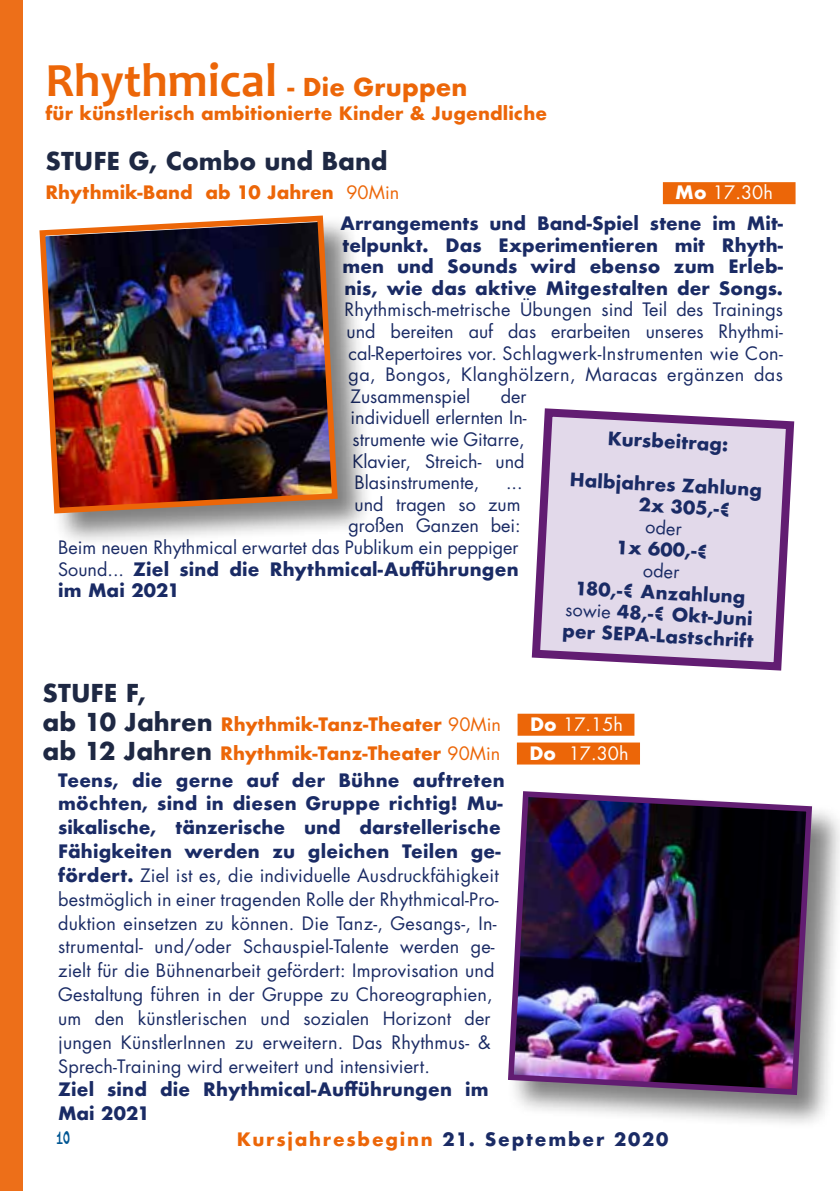
<style>
.page{position:relative;width:840px;height:1191px;background:#fff}
.page>*{position:absolute;margin:0;border:0;box-sizing:border-box;transform-origin:0 0}
.t1{font:700 24px "Futura";color:#1e2843}
.t2{font:700 24px "Futura";letter-spacing:.005em;color:#ec6608}
.t3{font:18px/23.8px "Futura";letter-spacing:.01em;color:#1a2b65;text-align:justify}
.t4{font:700 18px/21.6px "Futura";letter-spacing:.01em;color:#1a2b65}
.t5{font:700 18px/28.8px "Futura";letter-spacing:.005em;color:#ec6608}
.t6{font:700 18px "Futura";letter-spacing:.1em;color:#ec6608}
.t7{font:18px "Futura";color:#fff}
.t8{font:18px "Inkpen 2 Script";color:#005693}
.s1{font-family:"Candara";font-size:48px}
.s2{font-weight:400}
.s3{font-weight:700}
.s4{font-size:24px;color:#1e2843}
.s5{color:#fff}
.s6{font-weight:400;color:#fff}
.s7{color:#1a2b65}
</style>
<div class="page">
<div style="left:0;top:0;width:23px;height:1191px;background:#ed6f19"></div>
<div style="left:662px;top:182px;width:133px;height:22px;background:#ec6608"></div>
<div style="left:38px;top:214px;width:335px;height:335px;background:#000;opacity:.5"></div>
<img style="left:38px;top:214px;width:302px;height:302px">
<div style="left:506px;top:789px;width:333px;height:341px;background:#000;opacity:.5"></div>
<img style="left:506px;top:789px;width:308px;height:309px">
<div style="left:517px;top:713px;width:117px;height:22px;background:#ec6608"></div>
<div style="left:516px;top:742px;width:123px;height:22px;background:#ec6608"></div>
<svg style="left:531px;top:408px;width:264px;height:263px"></svg>
<h1 class="t2" style="left:45px;top:69px;width:423px"><span class="s1">Rhythmical</span> - Die Gruppen</h1>
<p class="t5" style="left:45px;top:98px;width:503px">für künstlerisch ambitionierte Kinder &amp; Jugendliche</p>
<h1 class="t1" style="left:45px;top:144px;width:344px">STUFE G, Combo und Band</h1>
<p class="t5" style="left:45px;top:178px;width:355px">Rhythmik-Band ab 10 Jahren <span class="s2">90Min</span></p>
<p class="t7" style="left:675px;top:180px;width:99px"><span class="s3">Mo</span> 17.30h</p>
<p class="t4" style="left:340px;top:212px;width:444px;text-align:justify">Arrangements und Band-Spiel stene im Mit&shy;telpunkt. Das Experimentieren mit Rhyth&shy;men und Sounds wird ebenso zum Erleb&shy;nis, wie das aktive Mitgestalten der Songs.</p>
<p class="t3" style="left:344px;top:299px;width:440px;line-height:21.6px">Rhythmisch-metrische Übungen sind Teil des Trainings und bereiten auf das erarbeiten unseres Rhythmi&shy;cal-Repertoires vor. Schlagwerk-Instrumenten wie Con&shy;ga, Bongos, Klanghölzern, Maracas ergänzen das Zusammenspiel</p>
<p class="t3" style="left:350px;top:385px;width:178px;line-height:21.6px;text-indent:150px">der individuell erlernten In&shy;strumente wie Gitarre, Klavier, Streich- und Blasinstrumente,</p>
<p class="t4" style="left:608px;top:427px;width:122px;rotate:3deg">Kursbeitrag:</p>
<p class="t4" style="left:640px;top:472px;width:124px;text-indent:-70px;rotate:3deg">Halbjahres Zahlung<br>2x 305,-€</p>
<p class="t3" style="left:645px;top:514px;width:38px;rotate:3deg">oder</p>
<p class="t4" style="left:616px;top:536px;width:94px;rotate:3deg">1x 600,-€</p>
<p class="t3" style="left:643px;top:558px;width:38px;rotate:3deg">oder</p>
<p class="t4" style="left:565px;top:576px;width:193px;text-align:center;rotate:3deg">180,-€ Anzahlung <span class="s2">sowie</span> 48,-€ Okt-Juni per SEPA-Lastschrift</p>
<p class="t3" style="left:505px;top:470px;width:18px">...</p>
<p class="t3" style="left:354px;top:492px;width:168px">und tragen so zum</p>
<p class="t3" style="left:348px;top:513px;width:174px">großen Ganzen bei:</p>
<p class="t3" style="left:58px;top:535px;width:461px">Beim neuen Rhythmical erwartet das Publikum ein peppiger</p>
<p class="t4" style="left:58px;top:558px;width:461px"><span class="s2">Sound...</span> Ziel sind die Rhythmical-Aufführungen</p>
<p class="t4" style="left:58px;top:579px;width:123px">im Mai 2021</p>
<h1 class="t1" style="left:43px;top:675px;width:105px">STUFE F,</h1>
<p class="t5" style="left:43px;top:709px;width:587px"><span class="s4">ab 10 Jahren</span> Rhythmik-Tanz-Theater <span class="s2">90Min</span> <span class="s5">Do</span> <span class="s6">17.15h </span><span class="s4">ab 12 Jahren</span> Rhythmik-Tanz-Theater <span class="s2">90Min</span> <span class="s5">Do</span> <span class="s6">17.30h</span></p>
<p class="t3" style="left:58px;top:768px;width:448px;text-align:left"><span class="s3">Teens, die gerne auf der Bühne auftreten möchten, sind in diesen Gruppe richtig! Mu&shy;sikalische, tänzerische und darstellerische Fähigkeiten werden zu gleichen Teilen ge&shy;fördert.</span> Ziel ist es, die individuelle Ausdruckfähigkeit bestmöglich in einer tragenden Rolle der Rhythmical-Pro&shy;duktion einsetzen zu können. Die Tanz-, Gesangs-, In&shy;strumental- und/oder Schauspiel-Talente werden ge&shy;zielt für die Bühnenarbeit gefördert: Improvisation und Gestaltung führen in der Gruppe zu Choreographien, um den künstlerischen und sozialen Horizont der jungen KünstlerInnen zu erweitern. Das Rhythmus- &amp; Sprech-Training wird erweitert und intensiviert.</p>
<p class="t4" style="left:58px;top:1077px;width:432px;line-height:23.8px">Ziel sind die Rhythmical-Aufführungen im<br>Mai 2021</p>
<p class="t8" style="left:57px;top:1128px;width:15px">10</p>
<p class="t6" style="left:237px;top:1126px;width:433px">Kursjahresbeginn <span class="s7">21. September 2020</span></p>
</div>
